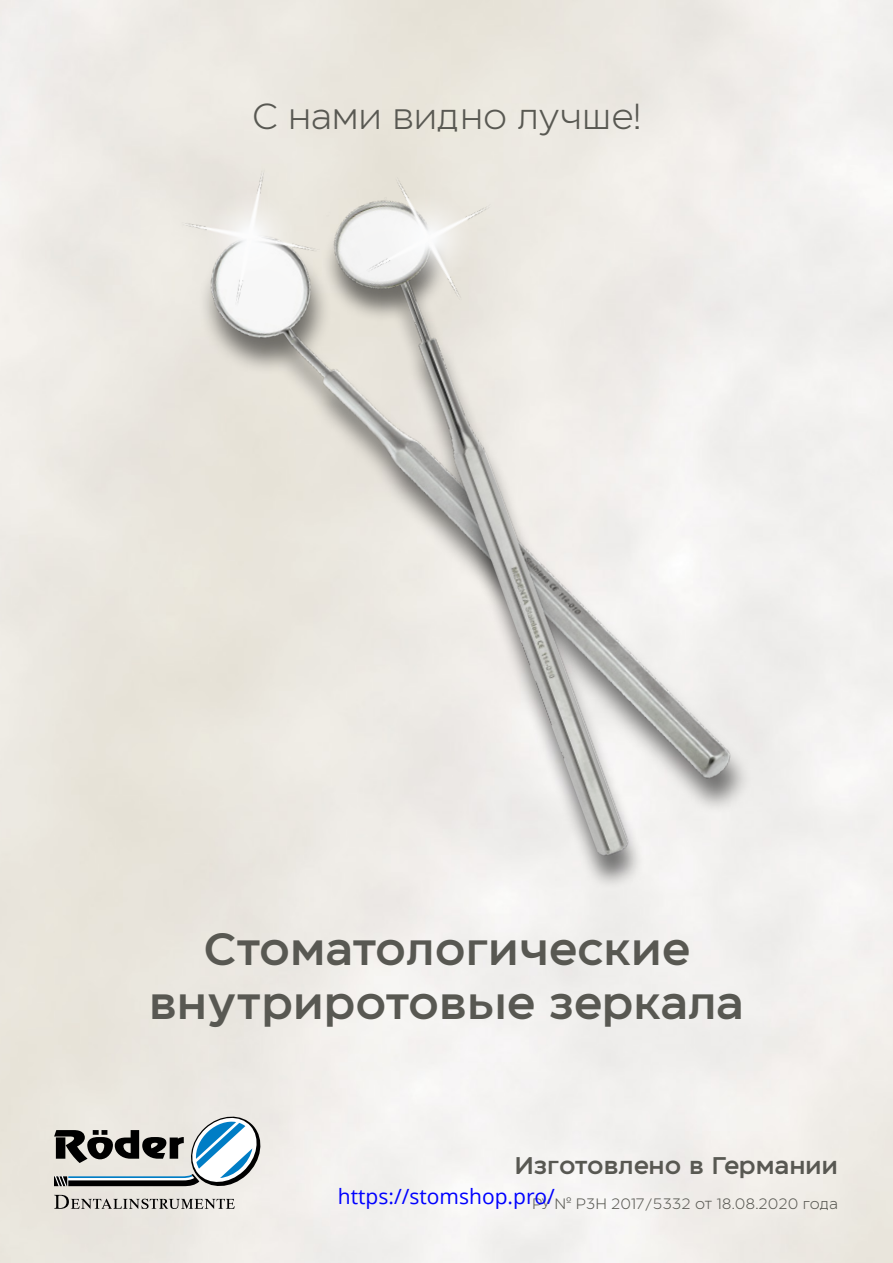
<style>
.page{position:relative;width:893px;height:1263px;background:#fff}
.page>*{position:absolute;margin:0;border:0;box-sizing:border-box;transform-origin:0 0}
.t1{font:500 45px/54px "Eastman";color:#585852;text-align:center}
.t2{font:36px "Eastman Regular Offset";color:#585852}
.t3{font:500 24px "Eastman";color:#585852}
.t4{font:21px "Open Sans";color:#00f}
.t5{font:15px "Eastman Regular Offset";color:#585852}
</style>
<div class="page">
<svg style="left:54px;top:1117px;width:206px;height:92px;background:#a9b0b1"></svg>
<div style="left:198px;top:239px;width:554px;height:576px;background:#000;opacity:.52"></div>
<img style="left:170px;top:218px;width:607px;height:567px">
<img style="left:316px;top:181px;width:339px;height:699px">
<img style="left:176px;top:162px;width:150px;height:150px">
<img style="left:334px;top:143px;width:190px;height:190px">
<p class="t2" style="left:252px;top:90px;width:391px">С нами видно лучше!</p>
<p class="t1" style="left:149px;top:918px;width:596px">Стоматологические внутриротовые зеркала</p>
<p class="t3" style="left:514px;top:1147px;width:325px">Изготовлено в Германии</p>
<p class="t4" style="left:338px;top:1181px;width:219px">https://stomshop.pro/</p>
<p class="t5" style="left:532px;top:1192px;width:307px">РУ № РЗН 2017/5332 от 18.08.2020 года</p>
</div>
